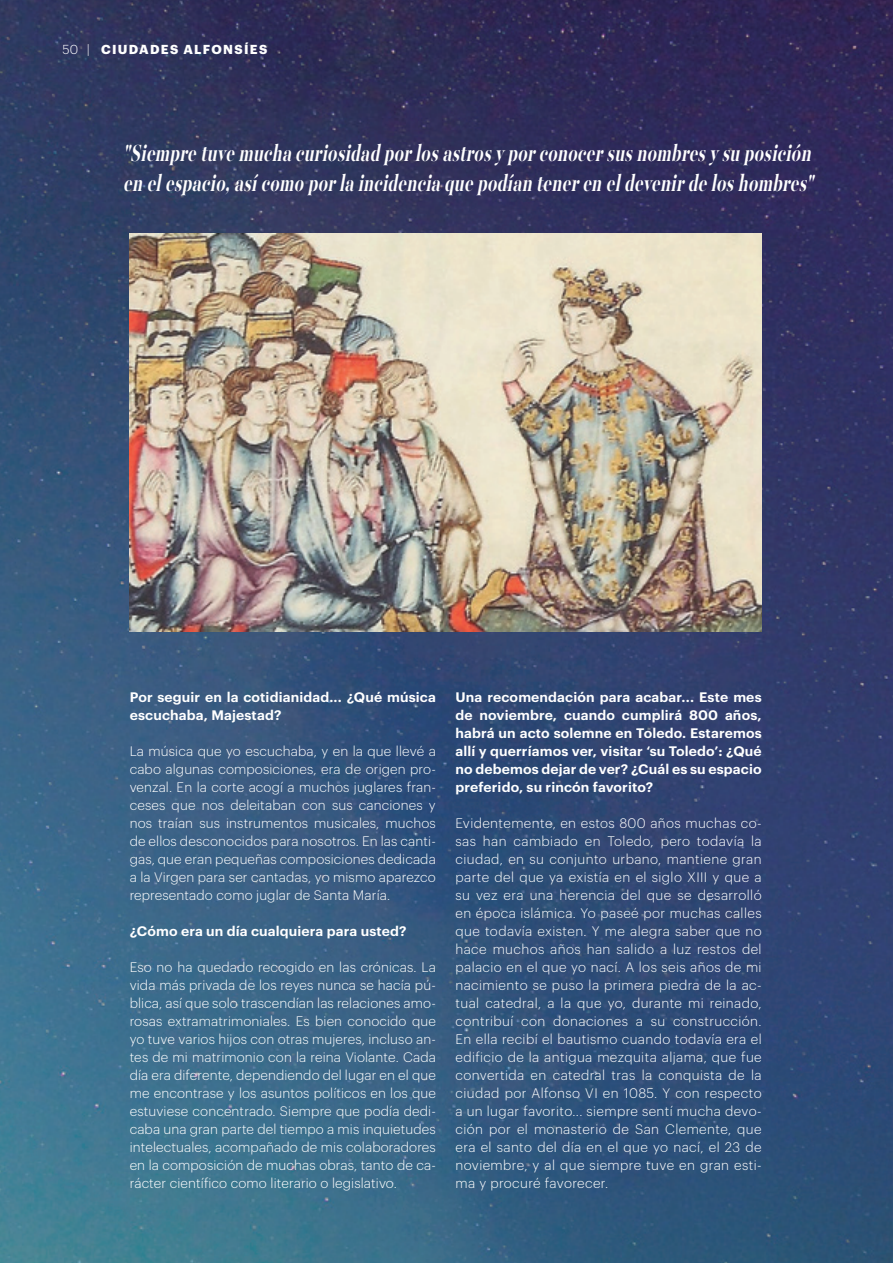
<style>
.page{position:relative;width:893px;height:1263px;background:#fff}
.page>*{position:absolute;margin:0;border:0;box-sizing:border-box;transform-origin:0 0}
.t1{font:italic 700 25.95px/30px "Majesti Banner";color:#fff;scale:.66 1}
.t2{font:300 13.5px/18px "Graphik";letter-spacing:.01em;color:#fff;text-align:justify}
.t3{font:600 13.5px/18px "Graphik";letter-spacing:.01em;color:#fff}
.t4{font:700 12.75px "Graphik";color:#fff}
.s1{font-weight:300}
</style>
<div class="page">
<img style="left:0;top:0;width:893px;height:1263px">
<img style="left:130px;top:234px;width:632px;height:397px">
<p class="t4" style="left:63px;top:39px;width:49px"><span class="s1">50 |</span> CIUDADES</p>
<p class="t4" style="left:183px;top:39px;width:11px">ALFONSÍES</p>
<h1 class="t1" style="left:123px;top:140px;width:1057px">"Siempretuvemuchacuriosidadporlosastrosyporconocersusnombresysuposición enelespacio,asícomoporlaincidenciaquepodíantenereneldevenirdeloshombres"</h1>
<p class="t3" style="left:130px;top:687px;width:308px">Por seguir en la cotidianidad... ¿Qué música escuchaba, Majestad?</p>
<p class="t2" style="left:130px;top:741px;width:308px">La música que yo escuchaba, y en la que llevé a cabo algunas composiciones, era de origen pro&shy;venzal. En la corte acogí a muchos juglares fran&shy;ceses que nos deleitaban con sus canciones y nos traían sus instrumentos musicales, muchos de ellos desconocidos para nosotros. En las canti&shy;gas, que eran pequeñas composiciones dedicada a la Virgen para ser cantadas, yo mismo aparezco representado como juglar de Santa María.</p>
<p class="t3" style="left:130px;top:921px;width:278px">¿Cómo era un día cualquiera para usted?</p>
<p class="t2" style="left:130px;top:957px;width:308px">Eso no ha quedado recogido en las crónicas. La vida más privada de los reyes nunca se hacía pú&shy;blica, así que solo trascendían las relaciones amo&shy;rosas extramatrimoniales. Es bien conocido que yo tuve varios hijos con otras mujeres, incluso an&shy;tes de mi matrimonio con la reina Violante. Cada día era diferente, dependiendo del lugar en el que me encontrase y los asuntos políticos en los que estuviese concentrado. Siempre que podía dedi&shy;caba una gran parte del tiempo a mis inquietudes intelectuales, acompañado de mis colaboradores en la composición de muchas obras, tanto de ca&shy;rácter científico como literario o legislativo.</p>
<p class="t3" style="left:455px;top:687px;width:308px;text-align:justify">Una recomendación para acabar... Este mes de noviembre, cuando cumplirá 800 años, habrá un acto solemne en Toledo. Estaremos allí y querríamos ver, visitar ‘su Toledo’: ¿Qué no debemos dejar de ver? ¿Cuál es su espacio preferido, su rincón favorito?</p>
<p class="t2" style="left:455px;top:813px;width:308px">Evidentemente, en estos 800 años muchas co&shy;sas han cambiado en Toledo, pero todavía la ciudad, en su conjunto urbano, mantiene gran parte del que ya existía en el siglo XIII y que a su vez era una herencia del que se desarrolló en época islámica. Yo paseé por muchas calles que todavía existen. Y me alegra saber que no hace muchos años han salido a luz restos del palacio en el que yo nací. A los seis años de mi nacimiento se puso la primera piedra de la ac&shy;tual catedral, a la que yo, durante mi reinado, contribuí con donaciones a su construcción.<br>En ella recibí el bautismo cuando todavía era el edificio de la antigua mezquita aljama, que fue convertida en catedral tras la conquista de la ciudad por Alfonso VI en 1085. Y con respecto a un lugar favorito... siempre sentí mucha devo&shy;ción por el monasterio de San Clemente, que era el santo del día en el que yo nací, el 23 de noviembre, y al que siempre tuve en gran esti&shy;ma y procuré favorecer.</p>
</div>
